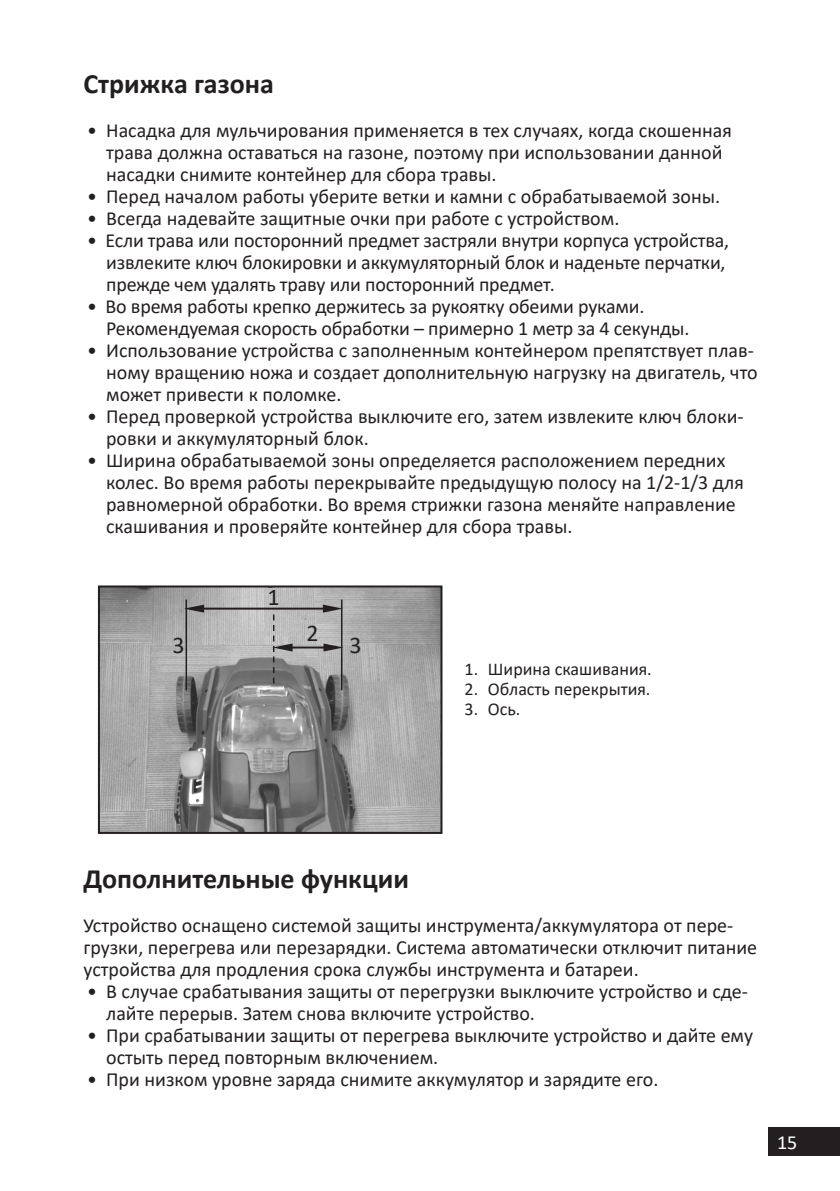
<style>
.page{position:relative;width:840px;height:1191px;background:#fff}
.page>*{position:absolute;margin:0;border:0;box-sizing:border-box;transform-origin:0 0}
.Заголовок_14{font:700 28px "Calibri";color:#231f20}
.t1{font:24px "Calibri";color:#231f20}
.t2{font:20px/22px "Calibri";color:#231f20}
.t3{font:20px "Calibri";color:#fff}
.t4{font:18px "Calibri";color:#231f20}
</style>
<div class="page">
<div style="left:767px;top:1126px;width:72px;height:29px;background:#231f20"></div>
<img style="left:101px;top:588px;width:338px;height:243px">
<div style="left:98px;top:585px;width:344px;height:249px;border:2px solid #231f20"></div>
<hr style="left:185px;top:599px;width:2px;height:91px;background:#231f20">
<hr style="left:341px;top:599px;width:1px;height:91px;background:#231f20">
<hr style="left:202px;top:607px;width:123px;height:2px;background:#231f20">
<svg style="left:323px;top:604px;width:20px;height:8px"></svg>
<svg style="left:184px;top:604px;width:20px;height:8px"></svg>
<hr style="left:290px;top:646px;width:35px;height:2px;background:#231f20">
<svg style="left:323px;top:643px;width:20px;height:8px"></svg>
<svg style="left:272px;top:611px;width:20px;height:72px"></svg>
<p class="Заголовок_14" style="left:83px;top:64px;width:192px">Стрижка газона</p>
<p class="t2" style="left:106px;top:119px;width:627px;text-indent:-19px">• Насадка для мульчирования применяется в тех случаях, когда скошенная трава должна оставаться на газоне, поэтому при использовании данной насадки снимите контейнер для сбора травы.</p>
<p class="t2" style="left:87px;top:185px;width:634px">• Перед началом работы уберите ветки и камни с обрабатываемой зоны.</p>
<p class="t2" style="left:87px;top:207px;width:533px">• Всегда надевайте защитные очки при работе с устройством.</p>
<p class="t2" style="left:106px;top:229px;width:624px;text-indent:-19px">• Если трава или посторонний предмет застряли внутри корпуса устройства, извлеките ключ блокировки и аккумуляторный блок и наденьте перчатки, прежде чем удалять траву или посторонний предмет.</p>
<p class="t2" style="left:106px;top:295px;width:584px;text-indent:-19px">• Во время работы крепко держитесь за рукоятку обеими руками.<br>Рекомендуемая скорость обработки – примерно 1 метр за 4 секунды.</p>
<p class="t2" style="left:106px;top:339px;width:652px;text-indent:-19px">• Использование устройства с заполненным контейнером препятствует плав&shy;ному вращению ножа и создает дополнительную нагрузку на двигатель, что может привести к поломке.</p>
<p class="t2" style="left:106px;top:405px;width:638px;text-indent:-19px">• Перед проверкой устройства выключите его, затем извлеките ключ блоки&shy;ровки и аккумуляторный блок.</p>
<p class="t2" style="left:106px;top:449px;width:639px;text-indent:-19px">• Ширина обрабатываемой зоны определяется расположением передних колес. Во время работы перекрывайте предыдущую полосу на 1/2-1/3 для равномерной обработки. Во время стрижки газона меняйте направление скашивания и проверяйте контейнер для сбора травы.</p>
<p class="t1" style="left:267px;top:580px;width:14px">1</p>
<p class="t1" style="left:306px;top:616px;width:14px">2</p>
<p class="t1" style="left:172px;top:628px;width:14px">3</p>
<p class="t1" style="left:349px;top:628px;width:14px">3</p>
<p class="t4" style="left:464px;top:657px;width:189px">1. Ширина скашивания.</p>
<p class="t4" style="left:464px;top:677px;width:187px">2. Область перекрытия.</p>
<p class="t4" style="left:464px;top:697px;width:57px">3. Ось.</p>
<p class="Заголовок_14" style="left:83px;top:859px;width:327px">Дополнительные функции</p>
<p class="t2" style="left:83px;top:914px;width:675px">Устройство оснащено системой защиты инструмента/аккумулятора от пере&shy;грузки, перегрева или перезарядки. Система автоматически отключит питание устройства для продления срока службы инструмента и батареи.</p>
<p class="t2" style="left:106px;top:980px;width:643px;text-indent:-19px">• В случае срабатывания защиты от перегрузки выключите устройство и сде&shy;лайте перерыв. Затем снова включите устройство.</p>
<p class="t2" style="left:106px;top:1024px;width:648px;text-indent:-19px">• При срабатывании защиты от перегрева выключите устройство и дайте ему остыть перед повторным включением.</p>
<p class="t2" style="left:87px;top:1068px;width:572px">• При низком уровне заряда снимите аккумулятор и зарядите его.</p>
<p class="t3" style="left:776px;top:1128px;width:22px">15</p>
</div>
